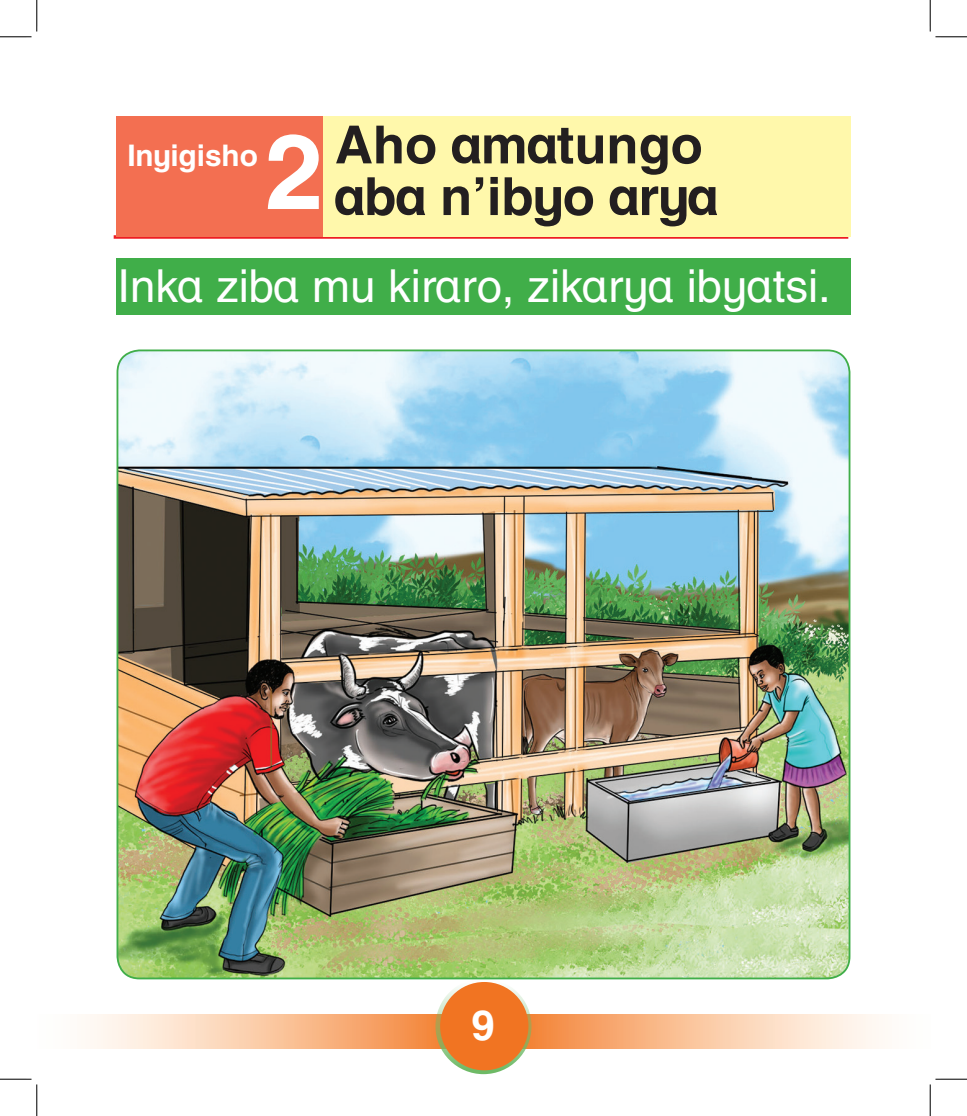
<style>
.page{position:relative;width:967px;height:1116px;background:#fff}
.page>*{position:absolute;margin:0;border:0;box-sizing:border-box;transform-origin:0 0}
.heading_A{font:700 105px "Hel Infant";color:#fff}
.Chapter_Head{font:700 52.5px "Hel Infant";color:#231f20}
.Instructions{font:45.5px "Hel Infant";color:#fff}
.t1{font:700 41.82px "Hel Infant";color:#fff}
.heading_A-2{font:700 29.75px "Hel Infant";color:#fff}
</style>
<div class="page">
<svg style="left:86px;top:1014px;width:359px;height:33px;background:#fac7a1"></svg>
<div style="left:484px;top:1014px;width:446px;height:33px;background:linear-gradient(to right,#f27f2d,#fff)"></div>
<div style="left:435px;top:977px;width:96px;height:96px;border:6px solid #6eba66;border-radius:50%"></div>
<div style="left:440px;top:981px;width:88px;height:89px;background:#f17422;border-radius:50%"></div>
<svg style="left:114px;top:235px;width:734px;height:4px"></svg>
<img style="left:119px;top:350px;width:730px;height:628px">
<div style="left:307px;top:116px;width:543px;height:121px;background:#fff8ab"></div>
<div style="left:116px;top:116px;width:206px;height:121px;background:#f36f51"></div>
<div style="left:116px;top:258px;width:734px;height:56px;background:#40ae49"></div>
<hr style="left:0;top:36px;width:32px;height:1px;background:#000">
<hr style="left:935px;top:36px;width:31px;height:1px;background:#000">
<hr style="left:0;top:1078px;width:32px;height:1px;background:#000">
<hr style="left:935px;top:1078px;width:31px;height:1px;background:#000">
<hr style="left:36px;top:0;width:1px;height:32px;background:#000">
<hr style="left:36px;top:1084px;width:1px;height:31px;background:#000">
<hr style="left:929px;top:0;width:1px;height:32px;background:#000">
<hr style="left:929px;top:1084px;width:1px;height:31px;background:#000">
<p class="heading_A-2" style="left:127px;top:138px;width:132px">Inyigisho</p>
<p class="heading_A" style="left:265px;top:108px;width:60px">2</p>
<p class="Chapter_Head" style="left:335px;top:113px;width:369px">Aho amatungo</p>
<p class="Chapter_Head" style="left:335px;top:164px;width:384px">aba n’ibyo arya</p>
<p class="Instructions" style="left:117px;top:259px;width:715px">Inka ziba mu kiraro, zikarya ibyatsi.</p>
<p class="t1" style="left:471px;top:999px;width:25px">9</p>
</div>
